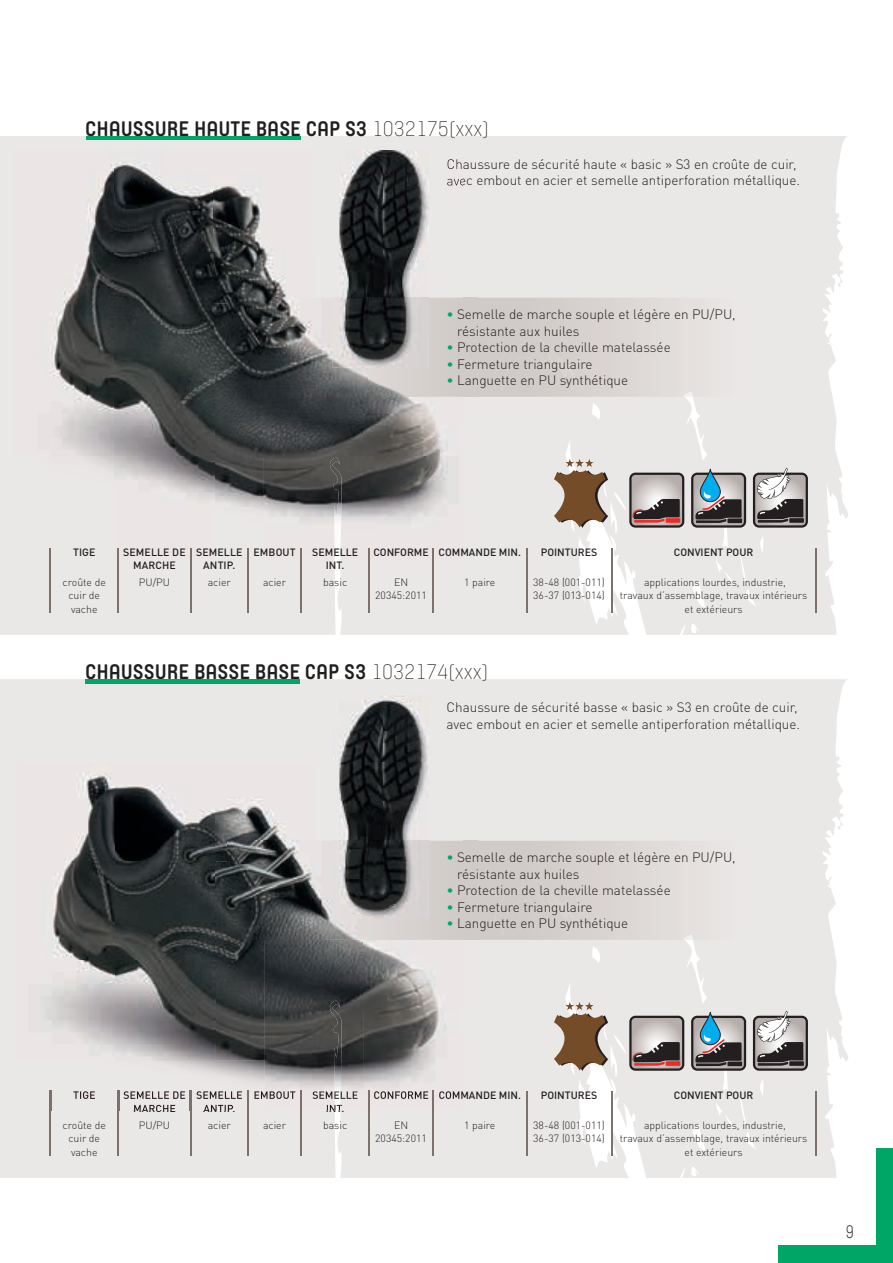
<style>
.page{position:relative;width:893px;height:1263px;background:#fff}
.page>*{position:absolute;margin:0;border:0;box-sizing:border-box;transform-origin:0 0}
.t1{font:700 21px "Yummo";color:#231f20}
.t2{font:300 18px "Yummo";color:#231f20;scale:.85 1}
.t3{font:300 13.5px/16.5px "DIN Pro";color:#231f20}
.t4{font:300 10.5px/13.5px "DIN Pro";color:#231f20;text-align:center}
.t5{font:500 10.5px/13.5px "DIN Pro";color:#231f20;text-align:center}
.s1{font-weight:100}
.s2{color:#00a665}
</style>
<div class="page">
<div style="left:0;top:136px;width:848px;height:499px;background:#eae8e7"></div>
<div style="left:0;top:679px;width:848px;height:499px;background:#eae8e7"></div>
<div style="left:85px;top:679px;width:215px;height:5px;background:#00a665"></div>
<hr style="left:87px;top:136px;width:214px;height:4px;background:#00a665">
<svg style="left:753px;top:468px;width:55px;height:60px;background:#918c8c"></svg>
<svg style="left:629px;top:473px;width:55px;height:55px;background:#938382"></svg>
<svg style="left:691px;top:469px;width:55px;height:59px;background:#758086"></svg>
<svg style="left:554px;top:459px;width:54px;height:69px;background:#a28b77"></svg>
<svg style="left:753px;top:1011px;width:55px;height:60px;background:#918c8c"></svg>
<svg style="left:629px;top:1016px;width:55px;height:55px;background:#928382"></svg>
<svg style="left:691px;top:1012px;width:55px;height:59px;background:#758086"></svg>
<svg style="left:554px;top:1002px;width:54px;height:69px;background:#a28b77"></svg>
<div style="left:463px;top:298px;width:14px;height:99px;background:#d0cac8"></div>
<svg style="left:477px;top:298px;width:325px;height:99px;background:#ddd9d7"></svg>
<div style="left:463px;top:841px;width:14px;height:99px;background:#d0cac8"></div>
<svg style="left:477px;top:841px;width:325px;height:99px;background:#ddd9d7"></svg>
<img style="left:15px;top:151px;width:298px;height:102px">
<div style="left:313px;top:151px;width:19px;height:147px;background:#eae8e7"></div>
<div style="left:429px;top:151px;width:34px;height:147px;background:#eae8e7"></div>
<img style="left:15px;top:253px;width:199px;height:305px">
<img style="left:214px;top:253px;width:100px;height:50px">
<img style="left:214px;top:303px;width:50px;height:255px">
<img style="left:264px;top:397px;width:199px;height:161px">
<img style="left:448px;top:159px;width:15px;height:12px">
<img style="left:447px;top:175px;width:16px;height:14px">
<img style="left:227px;top:298px;width:142px;height:99px">
<div style="left:416px;top:298px;width:47px;height:99px;background:#d3cdca"></div>
<img style="left:369px;top:367px;width:47px;height:30px">
<svg style="left:50px;top:548px;width:1px;height:25px"></svg>
<svg style="left:118px;top:548px;width:1px;height:25px"></svg>
<svg style="left:190px;top:548px;width:1px;height:25px"></svg>
<hr style="left:247px;top:548px;width:2px;height:25px;background:#7d716c">
<hr style="left:300px;top:548px;width:2px;height:25px;background:#7d716c">
<hr style="left:368px;top:548px;width:2px;height:25px;background:#7d716c">
<hr style="left:432px;top:548px;width:2px;height:25px;background:#7d716c">
<svg style="left:526px;top:548px;width:1px;height:25px"></svg>
<svg style="left:611px;top:548px;width:1px;height:25px"></svg>
<svg style="left:815px;top:548px;width:1px;height:25px"></svg>
<hr style="left:50px;top:573px;width:1px;height:40px;background:#7d716c">
<hr style="left:118px;top:573px;width:1px;height:40px;background:#7d716c">
<hr style="left:190px;top:573px;width:1px;height:40px;background:#7d716c">
<hr style="left:247px;top:573px;width:2px;height:40px;background:#7d716c">
<hr style="left:300px;top:573px;width:2px;height:40px;background:#7d716c">
<hr style="left:368px;top:573px;width:2px;height:40px;background:#7d716c">
<hr style="left:432px;top:573px;width:2px;height:40px;background:#7d716c">
<hr style="left:526px;top:573px;width:1px;height:40px;background:#7d716c">
<hr style="left:611px;top:573px;width:1px;height:40px;background:#7d716c">
<hr style="left:815px;top:573px;width:1px;height:40px;background:#7d716c">
<hr style="left:247px;top:1091px;width:2px;height:25px;background:#7d716c">
<hr style="left:300px;top:1091px;width:2px;height:25px;background:#7d716c">
<hr style="left:368px;top:1091px;width:2px;height:25px;background:#7d716c">
<hr style="left:432px;top:1091px;width:2px;height:25px;background:#7d716c">
<svg style="left:526px;top:1091px;width:1px;height:25px"></svg>
<svg style="left:611px;top:1091px;width:1px;height:25px"></svg>
<svg style="left:815px;top:1091px;width:1px;height:25px"></svg>
<hr style="left:50px;top:1116px;width:1px;height:40px;background:#7d716c">
<hr style="left:118px;top:1116px;width:1px;height:40px;background:#7d716c">
<hr style="left:190px;top:1116px;width:1px;height:40px;background:#7d716c">
<hr style="left:247px;top:1116px;width:2px;height:40px;background:#7d716c">
<hr style="left:300px;top:1116px;width:2px;height:40px;background:#7d716c">
<hr style="left:368px;top:1116px;width:2px;height:40px;background:#7d716c">
<hr style="left:432px;top:1116px;width:2px;height:40px;background:#7d716c">
<hr style="left:526px;top:1116px;width:1px;height:40px;background:#7d716c">
<hr style="left:611px;top:1116px;width:1px;height:40px;background:#7d716c">
<hr style="left:815px;top:1116px;width:1px;height:40px;background:#7d716c">
<div style="left:429px;top:762px;width:34px;height:79px;background:#eae8e7"></div>
<img style="left:17px;top:762px;width:297px;height:99px">
<img style="left:314px;top:762px;width:18px;height:79px">
<img style="left:17px;top:861px;width:248px;height:249px">
<img style="left:265px;top:940px;width:198px;height:170px">
<img style="left:227px;top:841px;width:142px;height:99px">
<div style="left:416px;top:841px;width:47px;height:99px;background:#d3cdca"></div>
<img style="left:369px;top:918px;width:47px;height:22px">
<svg style="left:50px;top:1091px;width:1px;height:25px"></svg>
<svg style="left:118px;top:1091px;width:1px;height:25px"></svg>
<svg style="left:190px;top:1091px;width:1px;height:25px"></svg>
<svg style="left:247px;top:1091px;width:2px;height:19px"></svg>
<svg style="left:300px;top:1091px;width:2px;height:19px"></svg>
<svg style="left:368px;top:1091px;width:2px;height:19px"></svg>
<svg style="left:432px;top:1091px;width:2px;height:19px"></svg>
<img style="left:73px;top:1091px;width:22px;height:8px">
<img style="left:124px;top:1091px;width:62px;height:8px">
<img style="left:134px;top:1105px;width:41px;height:5px">
<img style="left:196px;top:1091px;width:46px;height:8px">
<img style="left:203px;top:1105px;width:31px;height:5px">
<img style="left:254px;top:1091px;width:41px;height:8px">
<img style="left:313px;top:1091px;width:45px;height:8px">
<img style="left:327px;top:1105px;width:17px;height:5px">
<img style="left:374px;top:1091px;width:54px;height:8px">
<img style="left:439px;top:1091px;width:24px;height:8px">
<img style="left:332px;top:143px;width:97px;height:8px">
<img style="left:332px;top:151px;width:7px;height:182px">
<img style="left:332px;top:333px;width:7px;height:34px">
<img style="left:381px;top:367px;width:48px;height:1px">
<img style="left:339px;top:150px;width:90px;height:217px">
<svg style="left:389px;top:362px;width:7px;height:2px"></svg>
<img style="left:332px;top:694px;width:49px;height:34px">
<img style="left:381px;top:694px;width:48px;height:7px">
<img style="left:332px;top:728px;width:7px;height:151px">
<img style="left:332px;top:879px;width:7px;height:39px">
<img style="left:381px;top:918px;width:48px;height:1px">
<img style="left:339px;top:701px;width:90px;height:217px">
<svg style="left:389px;top:905px;width:7px;height:2px"></svg>
<div style="left:778px;top:1246px;width:115px;height:17px;background:#00a665"></div>
<div style="left:876px;top:1148px;width:17px;height:115px;background:#00a665"></div>
<h1 class="t1" style="left:85px;top:110px;width:406px">CHAUSSURE HAUTE BASE CAP S3 <span class="s1">1032175(xxx)</span></h1>
<p class="t3" style="left:446px;top:155px;width:355px">Chaussure de sécurité haute « basic » S3 en croûte de cuir, avec embout en acier et semelle antiperforation métallique.</p>
<p class="t3" style="left:457px;top:305px;width:280px;text-indent:-11px"><span class="s2">•</span> Semelle de marche souple et légère en PU/PU, résistante aux huiles</p>
<p class="t3" style="left:446px;top:338px;width:226px"><span class="s2">•</span> Protection de la cheville matelassée</p>
<p class="t3" style="left:446px;top:354px;width:148px"><span class="s2">•</span> Fermeture triangulaire</p>
<p class="t3" style="left:446px;top:371px;width:183px"><span class="s2">•</span> Languette en PU synthétique</p>
<p class="t5" style="left:73px;top:544px;width:24px">TIGE</p>
<p class="t5" style="left:123px;top:544px;width:64px">SEMELLE DE<br>MARCHE</p>
<p class="t5" style="left:196px;top:544px;width:48px">SEMELLE<br>ANTIP.</p>
<p class="t5" style="left:253px;top:544px;width:44px">EMBOUT</p>
<p class="t5" style="left:312px;top:544px;width:47px">SEMELLE<br>INT.</p>
<p class="t5" style="left:373px;top:544px;width:149px">CONFORME COMMANDE MIN.</p>
<p class="t5" style="left:541px;top:544px;width:58px">POINTURES</p>
<p class="t5" style="left:674px;top:544px;width:81px">CONVIENT POUR</p>
<p class="t4" style="left:63px;top:574px;width:45px">croûte de cuir de vache</p>
<p class="t4" style="left:139px;top:574px;width:33px">PU/PU</p>
<p class="t4" style="left:208px;top:574px;width:25px">acier</p>
<p class="t4" style="left:263px;top:574px;width:25px">acier</p>
<p class="t4" style="left:323px;top:574px;width:26px">basic</p>
<p class="t4" style="left:375px;top:574px;width:53px">EN<br>20345:2011</p>
<p class="t4" style="left:464px;top:574px;width:33px">1 paire</p>
<p class="t4" style="left:533px;top:574px;width:73px;text-align:left">38-48 (001-011)<br>36-37 (013-014)</p>
<p class="t4" style="left:620px;top:574px;width:189px">applications lourdes, industrie,<br>travaux d’assemblage, travaux intérieurs et extérieurs</p>
<h1 class="t1" style="left:85px;top:653px;width:405px">CHAUSSURE BASSE BASE CAP S3 <span class="s1">1032174(xxx)</span></h1>
<p class="t3" style="left:446px;top:698px;width:355px">Chaussure de sécurité basse « basic » S3 en croûte de cuir, avec embout en acier et semelle antiperforation métallique.</p>
<p class="t3" style="left:457px;top:848px;width:280px;text-indent:-11px"><span class="s2">•</span> Semelle de marche souple et légère en PU/PU, résistante aux huiles</p>
<p class="t3" style="left:446px;top:881px;width:226px"><span class="s2">•</span> Protection de la cheville matelassée</p>
<p class="t3" style="left:446px;top:897px;width:148px"><span class="s2">•</span> Fermeture triangulaire</p>
<p class="t3" style="left:446px;top:914px;width:183px"><span class="s2">•</span> Languette en PU synthétique</p>
<p class="t5" style="left:133px;top:1101px;width:44px">MARCHE</p>
<p class="t5" style="left:203px;top:1101px;width:33px">ANTIP.</p>
<p class="t5" style="left:326px;top:1101px;width:20px">INT.</p>
<p class="t5" style="left:541px;top:1087px;width:58px">POINTURES</p>
<p class="t5" style="left:674px;top:1087px;width:81px">CONVIENT POUR</p>
<p class="t4" style="left:63px;top:1117px;width:45px">croûte de cuir de vache</p>
<p class="t4" style="left:139px;top:1117px;width:33px">PU/PU</p>
<p class="t4" style="left:208px;top:1117px;width:25px">acier</p>
<p class="t4" style="left:263px;top:1117px;width:25px">acier</p>
<p class="t4" style="left:323px;top:1117px;width:26px">basic</p>
<p class="t4" style="left:375px;top:1117px;width:53px">EN<br>20345:2011</p>
<p class="t4" style="left:464px;top:1117px;width:33px">1 paire</p>
<p class="t4" style="left:533px;top:1117px;width:73px;text-align:left">38-48 (001-011)<br>36-37 (013-014)</p>
<p class="t4" style="left:620px;top:1117px;width:189px">applications lourdes, industrie,<br>travaux d’assemblage, travaux intérieurs et extérieurs</p>
<h2 class="t2" style="left:846px;top:1220px;width:11px">9</h2>
</div>
